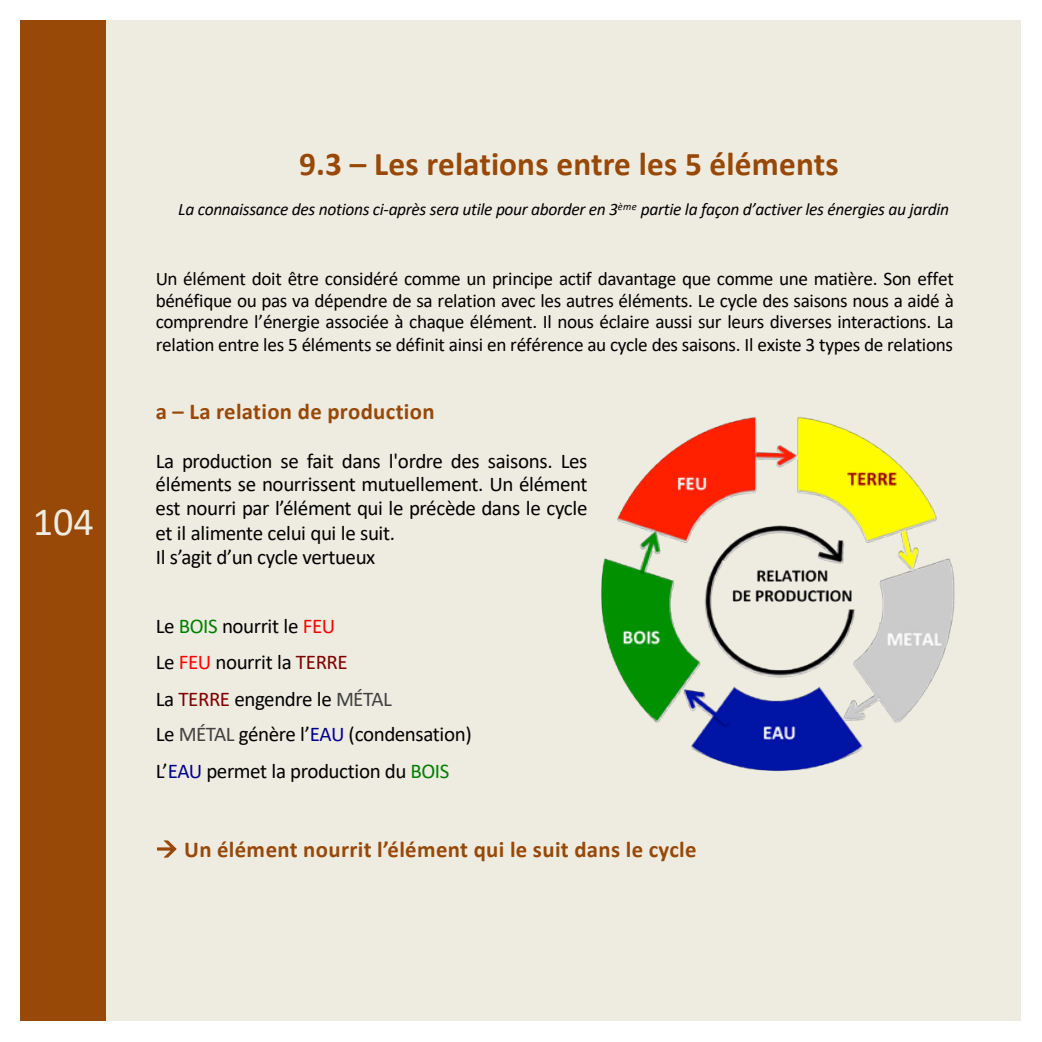
<style>
.page{position:relative;width:1042px;height:1042px;background:#fff}
.page>*{position:absolute;margin:0;border:0;box-sizing:border-box;transform-origin:0 0}
.t1{font:40.25px "Calibri";color:#eeece1}
.t2{font:700 33.25px "Calibri";color:#984807}
.t3{font:700 22.75px "Calibri";letter-spacing:.015em;color:#984807}
.t4{font:21px/24px "Calibri";letter-spacing:-.02em;color:#000}
.t5{font:19.25px/22.1px "Calibri";letter-spacing:-.02em;color:#000;text-align:justify}
.t6{font:italic 17.5px "Calibri";letter-spacing:-.02em;color:#000}
.s1{color:#008000}
.s2{color:#f00}
.s3{color:#800000}
.s4{color:#404040}
.s5{color:#000090}
</style>
<div class="page">
<div style="left:20px;top:21px;width:1001px;height:1000px;background:#eeece1"></div>
<svg style="left:157px;top:840px;width:20px;height:18px"></svg>
<div style="left:20px;top:21px;width:86px;height:1000px;background:#984807"></div>
<img style="left:601px;top:417px;width:354px;height:355px">
<h1 class="t1" style="left:33px;top:494px;width:63px">104</h1>
<h2 class="t2" style="left:299px;top:140px;width:541px">9.3 – Les relations entre les 5 éléments</h2>
<p class="t6" style="left:178px;top:197px;width:772px">La connaissance des notions ci-après sera utile pour aborder en 3<sup>ème</sup> partie la façon d’activer les énergies au jardin</p>
<p class="t5" style="left:156px;top:267px;width:800px">Un élément doit être considéré comme un principe actif davantage que comme une matière. Son effet bénéfique ou pas va dépendre de sa relation avec les autres éléments. Le cycle des saisons nous a aidé à comprendre l’énergie associée à chaque élément. Il nous éclaire aussi sur leurs diverses interactions. La relation entre les 5 éléments se définit ainsi en référence au cycle des saisons. Il existe 3 types de relations</p>
<p class="t3" style="left:156px;top:395px;width:280px">a – La relation de production</p>
<p class="t4" style="left:156px;top:448px;width:433px">La production se fait dans l'ordre des saisons. Les éléments se nourrissent mutuellement. Un élément est nourri par l’élément qui le précède dans le cycle et il alimente celui qui le suit.<br>Il s’agit d’un cycle vertueux</p>
<p class="t4" style="left:156px;top:607px;width:238px;line-height:36.8px">Le <span class="s1">BOIS</span> nourrit le <span class="s2">FEU<br></span>Le <span class="s2">FEU</span> nourrit la <span class="s3">TERRE<br></span>La <span class="s3">TERRE</span> engendre le <span class="s4">MÉTAL</span></p>
<p class="t4" style="left:156px;top:715px;width:318px;line-height:36.6px">Le <span class="s4">MÉTAL</span> génère l’<span class="s5">EAU</span> (condensation)<br>L’<span class="s5">EAU</span> permet la production du <span class="s1">BOIS</span></p>
<p class="t3" style="left:156px;top:834px;width:542px">→ Un élément nourrit l’élément qui le suit dans le cycle</p>
</div>
